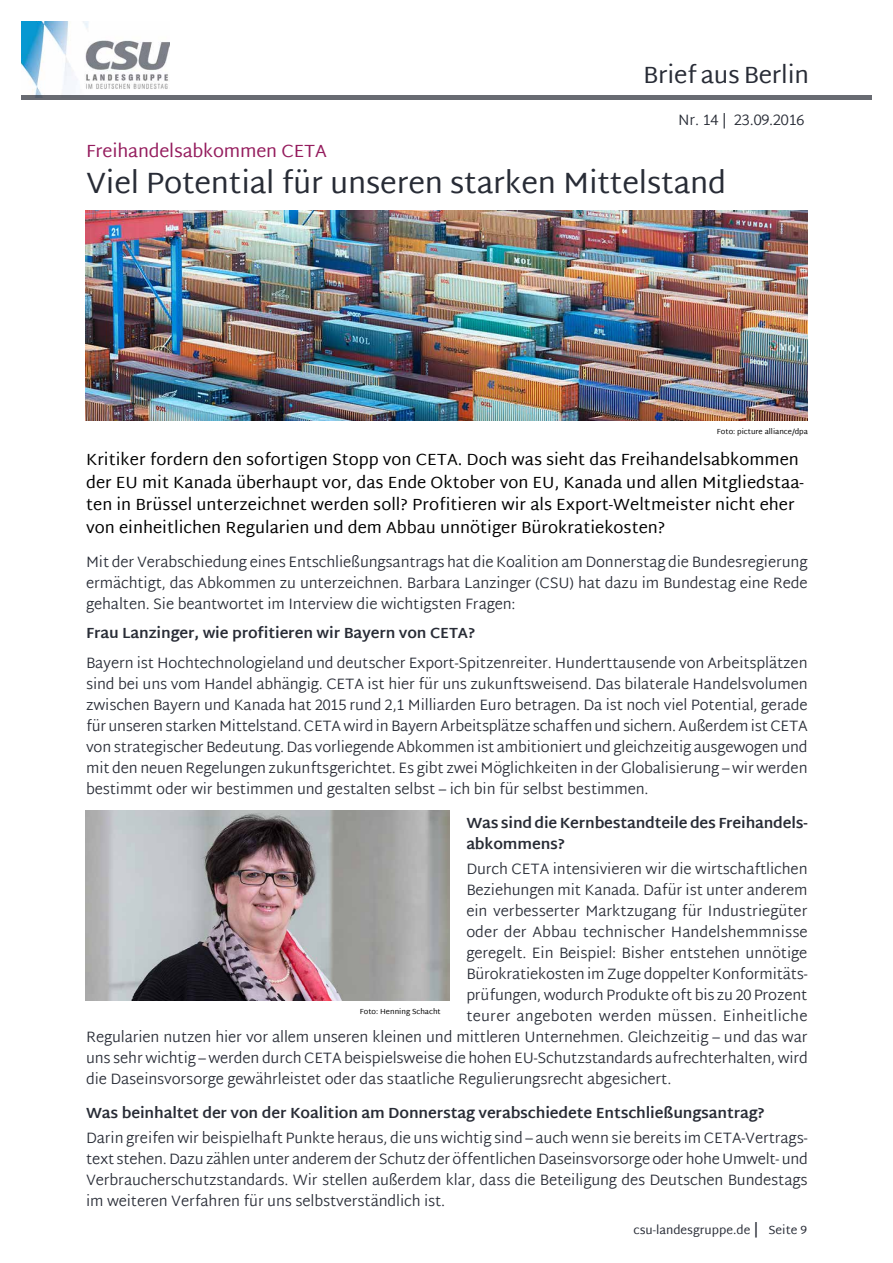
<style>
.page{position:relative;width:893px;height:1263px;background:#fff}
.page>*{position:absolute;margin:0;border:0;box-sizing:border-box;transform-origin:0 0}
._03_BaB_Ü_Fett_Artik{font:30px "Martel Sans";letter-spacing:-.01em;color:#282c36}
.t1{font:24px "Martel Sans";letter-spacing:-.01em;color:#282c36}
._03_BaB_Ü_Beere_Arti{font:18px "Martel Sans";letter-spacing:-.01em;color:#951d5e}
._03_BaB_Teaser{font:16.5px/22.5px "Martel Sans";color:#000}
._04_BaB_Fließtext{font:300 15px/21px "Martel Sans";letter-spacing:-.01em;color:#282c36;text-align:justify}
._04_BaB_Zwischenüber{font:700 15px/21px "Martel Sans";letter-spacing:-.01em;color:#282c36}
._04_BaB_Fließtext-2{font:300 15px "Martel Sans";letter-spacing:.015em;color:#282c36}
.t2{font:12px "Martel Sans";color:#282c36}
._13_BaB_Rechtevermer{font:7.5px "Martel Sans";color:#000}
.s1{font-size:15px}
</style>
<div class="page">
<img style="left:21px;top:21px;width:149px;height:75px">
<hr style="left:21px;top:96px;width:851px;height:4px;background:#686b72">
<img style="left:85px;top:210px;width:723px;height:211px">
<img style="left:85px;top:810px;width:364px;height:190px">
<h2 class="t1" style="left:643px;top:61px;width:167px">Brief aus Berlin</h2>
<p class="_04_BaB_Fließtext" style="left:678px;top:110px;width:128px">Nr. 14 | 23.09.2016</p>
<p class="_03_BaB_Ü_Beere_Arti" style="left:86px;top:140px;width:242px">Freihandelsabkommen CETA</p>
<p class="_03_BaB_Ü_Fett_Artik" style="left:86px;top:165px;width:642px">Viel Potential für unseren starken Mittelstand</p>
<p class="_13_BaB_Rechtevermer" style="left:717px;top:427px;width:92px">Foto: picture alliance/dpa</p>
<p class="_03_BaB_Teaser" style="left:86px;top:448px;width:719px">Kritiker fordern den sofortigen Stopp von CETA. Doch was sieht das Freihandelsabkommen der EU mit Kanada überhaupt vor, das Ende Oktober von EU, Kanada und allen Mitgliedstaa&shy;ten in Brüssel unterzeichnet werden soll? Profitieren wir als Export-Weltmeister nicht eher von einheitlichen Regularien und dem Abbau unnötiger Bürokratiekosten?</p>
<p class="_04_BaB_Fließtext" style="left:86px;top:552px;width:723px">Mit der Verabschiedung eines Entschließungsantrags hat die Koalition am Donnerstag die Bundesregierung ermächtigt, das Abkommen zu unterzeichnen. Barbara Lanzinger (CSU) hat dazu im Bundestag eine Rede gehalten. Sie beantwortet im Interview die wichtigsten Fragen:</p>
<p class="_04_BaB_Zwischenüber" style="left:86px;top:623px;width:391px">Frau Lanzinger, wie profitieren wir Bayern von CETA?</p>
<p class="_04_BaB_Fließtext" style="left:86px;top:653px;width:723px">Bayern ist Hochtechnologieland und deutscher Export-Spitzenreiter. Hunderttausende von Arbeitsplätzen sind bei uns vom Handel abhängig. CETA ist hier für uns zukunftsweisend. Das bilaterale Handelsvolumen zwischen Bayern und Kanada hat 2015 rund 2,1 Milliarden Euro betragen. Da ist noch viel Potential, gerade für unseren starken Mittelstand. CETA wird in Bayern Arbeitsplätze schaffen und sichern. Außerdem ist CETA von strategischer Bedeutung. Das vorliegende Abkommen ist ambitioniert und gleichzeitig ausgewogen und mit den neuen Regelungen zukunftsgerichtet. Es gibt zwei Möglichkeiten in der Globalisierung – wir werden bestimmt oder wir bestimmen und gestalten selbst – ich bin für selbst bestimmen.</p>
<p class="_04_BaB_Zwischenüber" style="left:466px;top:812px;width:343px">Was sind die Kernbestandteile des Freihandels&shy;abkommens?</p>
<p class="_04_BaB_Fließtext" style="left:466px;top:859px;width:343px">Durch CETA intensivieren wir die wirtschaftlichen</p>
<p class="_04_BaB_Fließtext" style="left:466px;top:880px;width:343px">Beziehungen mit Kanada. Dafür ist unter anderem</p>
<p class="_04_BaB_Fließtext" style="left:466px;top:901px;width:343px">ein verbesserter Marktzugang für Industriegüter</p>
<p class="_04_BaB_Fließtext" style="left:466px;top:922px;width:343px">oder der Abbau technischer Handelshemmnisse</p>
<p class="_04_BaB_Fließtext" style="left:466px;top:943px;width:343px">geregelt. Ein Beispiel: Bisher entstehen unnötige</p>
<p class="_04_BaB_Fließtext" style="left:466px;top:964px;width:343px">Bürokratiekosten im Zuge doppelter Konformitäts-</p>
<p class="_04_BaB_Fließtext" style="left:466px;top:985px;width:342px">prüfungen, wodurch Produkte oft bis zu 20 Prozent</p>
<p class="_04_BaB_Fließtext-2" style="left:466px;top:1005px;width:343px">teurer angeboten werden müssen. Einheitliche</p>
<p class="_04_BaB_Fließtext" style="left:86px;top:1027px;width:723px">Regularien nutzen hier vor allem unseren kleinen und mittleren Unternehmen. Gleichzeitig – und das war</p>
<p class="_04_BaB_Fließtext" style="left:86px;top:1048px;width:723px">uns sehr wichtig – werden durch CETA beispielsweise die hohen EU-Schutzstandards aufrechterhalten, wird</p>
<p class="_04_BaB_Fließtext" style="left:86px;top:1069px;width:587px">die Daseinsvorsorge gewährleistet oder das staatliche Regulierungsrecht abgesichert.</p>
<p class="_04_BaB_Zwischenüber" style="left:86px;top:1102px;width:680px">Was beinhaltet der von der Koalition am Donnerstag verabschiedete Entschließungsantrag?</p>
<p class="_04_BaB_Fließtext" style="left:86px;top:1128px;width:723px">Darin greifen wir beispielhaft Punkte heraus, die uns wichtig sind – auch wenn sie bereits im CETA-Vertrags&shy;text stehen. Dazu zählen unter anderem der Schutz der öffentlichen Daseinsvorsorge oder hohe Umwelt- und Verbraucherschutzstandards. Wir stellen außerdem klar, dass die Beteiligung des Deutschen Bundestags im weiteren Verfahren für uns selbstverständlich ist.</p>
<p class="_13_BaB_Rechtevermer" style="left:360px;top:1007px;width:82px">Foto: Henning Schacht</p>
<p class="t2" style="left:633px;top:1223px;width:175px">csu-landesgruppe.de <span class="s1">|</span> Seite 9</p>
</div>
